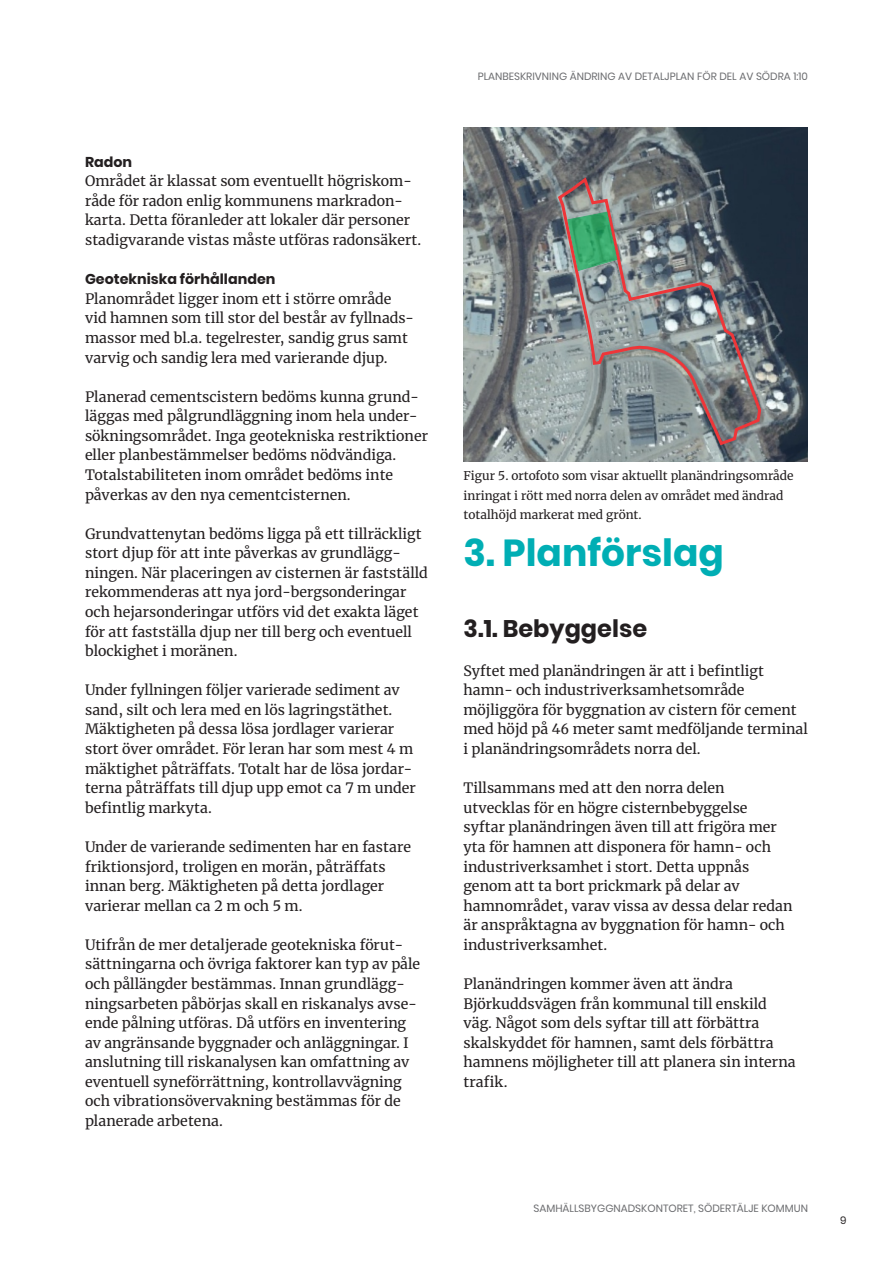
<style>
.page{position:relative;width:893px;height:1263px;background:#fff}
.page>*{position:absolute;margin:0;border:0;box-sizing:border-box;transform-origin:0 0}
.t1{font:700 37.5px "Poppins";color:#00aeb4}
.t2{font:700 24px "Poppins";color:#231f20}
._06_Brödtext{font:14.25px/19.5px "Merriweather";color:#231f20}
._03_Rubrik_3{font:700 14.25px "Poppins";color:#231f20}
._06_Brödtext-2{font:12px/19.5px "Merriweather";color:#231f20}
.t3{font:10.5px "Poppins";color:#6c6d70}
.t4{font:10.5px "Poppins";color:#231f20}
</style>
<div class="page">
<img style="left:463px;top:128px;width:345px;height:333px">
<svg style="left:556px;top:176px;width:207px;height:271px;background:#7e8184"></svg>
<svg style="left:567px;top:211px;width:51px;height:60px;background:#5d9c74"></svg>
<p class="_03_Rubrik_3" style="left:85px;top:153px;width:49px">Radon</p>
<p class="_06_Brödtext" style="left:85px;top:170px;width:338px">Området är klassat som eventuellt högriskom&shy;råde för radon enlig kommunens markradon&shy;karta. Detta föranleder att lokaler där personer stadigvarande vistas måste utföras radonsäkert.</p>
<p class="_03_Rubrik_3" style="left:85px;top:271px;width:192px">Geotekniska förhållanden</p>
<p class="_06_Brödtext" style="left:85px;top:288px;width:330px">Planområdet ligger inom ett i större område vid hamnen som till stor del består av fyllnads&shy;massor med bl.a. tegelrester, sandig grus samt varvig och sandig lera med varierande djup.</p>
<p class="_06_Brödtext" style="left:85px;top:385px;width:345px">Planerad cementscistern bedöms kunna grund&shy;läggas med pålgrundläggning inom hela under&shy;sökningsområdet. Inga geotekniska restriktioner eller planbestämmelser bedöms nödvändiga.<br>Totalstabiliteten inom området bedöms inte påverkas av den nya cementcisternen.</p>
<p class="_06_Brödtext" style="left:85px;top:522px;width:344px">Grundvattenytan bedöms ligga på ett tillräckligt stort djup för att inte påverkas av grundlägg&shy;ningen. När placeringen av cisternen är fastställd rekommenderas att nya jord-bergsonderingar och hejarsonderingar utförs vid det exakta läget för att fastställa djup ner till berg och eventuell blockighet i moränen.</p>
<p class="_06_Brödtext" style="left:85px;top:679px;width:332px">Under fyllningen följer varierade sediment av sand, silt och lera med en lös lagringstäthet.<br>Mäktigheten på dessa lösa jordlager varierar stort över området. För leran har som mest 4 m mäktighet påträffats. Totalt har de lösa jordar&shy;terna påträffats till djup upp emot ca 7 m under befintlig markyta.</p>
<p class="_06_Brödtext" style="left:85px;top:836px;width:327px">Under de varierande sedimenten har en fastare friktionsjord, troligen en morän, påträffats innan berg. Mäktigheten på detta jordlager varierar mellan ca 2 m och 5 m.</p>
<p class="_06_Brödtext" style="left:85px;top:934px;width:337px">Utifrån de mer detaljerade geotekniska förut&shy;sättningarna och övriga faktorer kan typ av påle och pållängder bestämmas. Innan grundlägg&shy;ningsarbeten påbörjas skall en riskanalys avse&shy;ende pålning utföras. Då utförs en inventering av angränsande byggnader och anläggningar. I anslutning till riskanalysen kan omfattning av eventuell syneförrättning, kontrollavvägning och vibrationsövervakning bestämmas för de planerade arbetena.</p>
<p class="t3" style="left:478px;top:70px;width:332px">PLANBESKRIVNING ÄNDRING AV DETALJPLAN FÖR DEL AV SÖDRA 1:10</p>
<p class="_06_Brödtext-2" style="left:463px;top:465px;width:332px">Figur 5. ortofoto som visar aktuellt planändringsområde inringat i rött med norra delen av området med ändrad totalhöjd markerat med grönt.</p>
<p class="t1" style="left:463px;top:531px;width:262px">3. Planförslag</p>
<p class="t2" style="left:463px;top:614px;width:185px">3.1. Bebyggelse</p>
<p class="_06_Brödtext" style="left:463px;top:659px;width:346px">Syftet med planändringen är att i befintligt hamn- och industriverksamhetsområde möjliggöra för byggnation av cistern för cement med höjd på 46 meter samt medföljande terminal i planändringsområdets norra del.</p>
<p class="_06_Brödtext" style="left:463px;top:777px;width:331px">Tillsammans med att den norra delen utvecklas för en högre cisternbebyggelse syftar planändringen även till att frigöra mer yta för hamnen att disponera för hamn- och industriverksamhet i stort. Detta uppnås genom att ta bort prickmark på delar av hamnområdet, varav vissa av dessa delar redan är anspråktagna av byggnation för hamn- och industriverksamhet.</p>
<p class="_06_Brödtext" style="left:463px;top:973px;width:334px">Planändringen kommer även att ändra Björkuddsvägen från kommunal till enskild väg. Något som dels syftar till att förbättra skalskyddet för hamnen, samt dels förbättra hamnens möjligheter till att planera sin interna trafik.</p>
<p class="t3" style="left:533px;top:1202px;width:276px">SAMHÄLLSBYGGNADSKONTORET, SÖDERTÄLJE KOMMUN</p>
<p class="t4" style="left:840px;top:1214px;width:8px">9</p>
</div>
